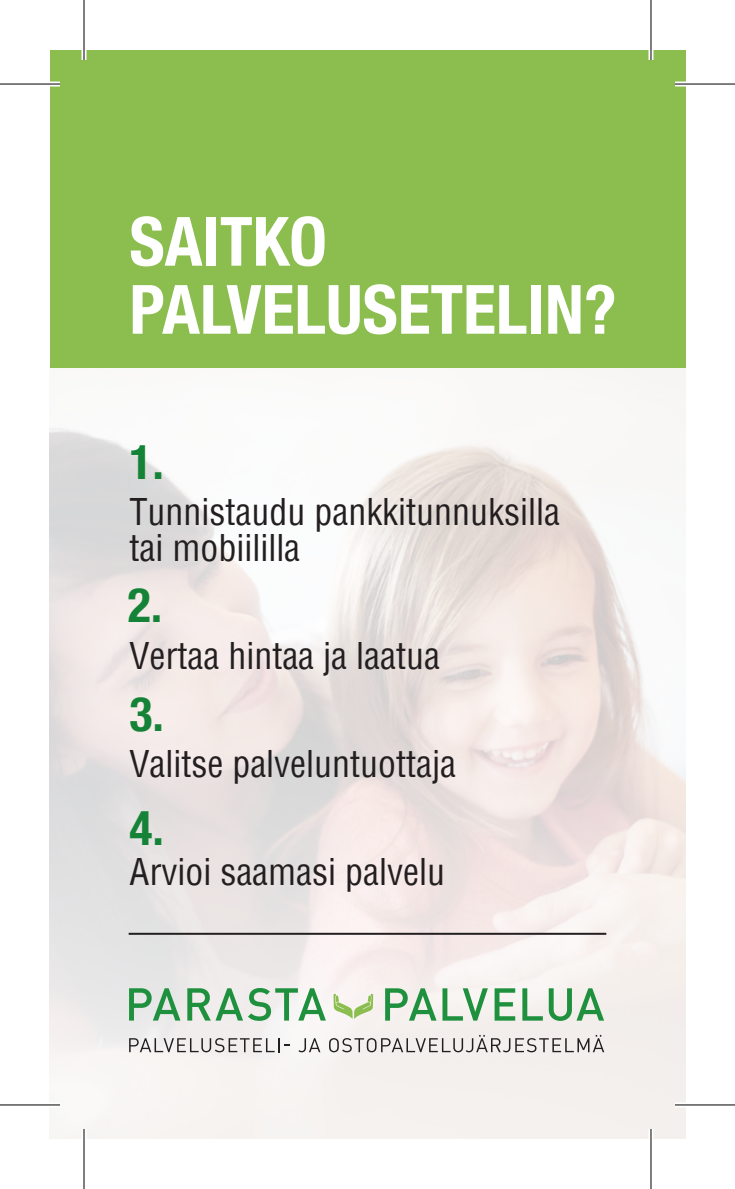
<style>
.page{position:relative;width:735px;height:1189px;background:#fff}
.page>*{position:absolute;margin:0;border:0;box-sizing:border-box;transform-origin:0 0}
.t1{font:700 condensed 68px/68px "Helvetica Neue";color:#fff}
.t2{font:700 condensed 48px "Helvetica Neue";color:#158337}
.t3{font:condensed 36px/36px "Helvetica";color:#231f20}
</style>
<div class="page">
<img style="left:50px;top:367px;width:635px;height:771px">
<div style="left:50px;top:50px;width:635px;height:317px;background:#8bbe4f"></div>
<svg style="left:129px;top:988px;width:51px;height:32px;background:#95c3a2"></svg>
<svg style="left:187px;top:988px;width:139px;height:32px"></svg>
<svg style="left:385px;top:988px;width:103px;height:32px"></svg>
<svg style="left:495px;top:988px;width:20px;height:32px"></svg>
<svg style="left:522px;top:988px;width:21px;height:32px"></svg>
<svg style="left:549px;top:988px;width:55px;height:32px;background:#a3cba9"></svg>
<svg style="left:129px;top:1038px;width:161px;height:14px"></svg>
<svg style="left:298px;top:1038px;width:22px;height:14px"></svg>
<svg style="left:329px;top:1034px;width:275px;height:18px;background:#cbc7c5"></svg>
<svg style="left:333px;top:993px;width:40px;height:25px"></svg>
<hr style="left:129px;top:932px;width:477px;height:2px;background:#231f20">
<div style="left:0;top:81px;width:60px;height:5px;background:#fff"></div>
<div style="left:675px;top:81px;width:60px;height:5px;background:#fff"></div>
<svg style="left:0;top:1102px;width:60px;height:5px"></svg>
<svg style="left:675px;top:1102px;width:60px;height:5px"></svg>
<hr style="left:82px;top:0;width:4px;height:60px;background:#fff">
<hr style="left:82px;top:1128px;width:4px;height:60px;background:#fff">
<div style="left:648px;top:0;width:5px;height:60px;background:#fff"></div>
<div style="left:648px;top:1128px;width:5px;height:60px;background:#fff"></div>
<hr style="left:0;top:83px;width:60px;height:2px;background:#000">
<hr style="left:675px;top:83px;width:60px;height:2px;background:#000">
<hr style="left:0;top:1104px;width:60px;height:1px;background:#000">
<hr style="left:675px;top:1104px;width:60px;height:1px;background:#000">
<hr style="left:83px;top:0;width:2px;height:60px;background:#000">
<hr style="left:83px;top:1128px;width:2px;height:60px;background:#000">
<hr style="left:650px;top:0;width:2px;height:60px;background:#000">
<hr style="left:650px;top:1128px;width:2px;height:60px;background:#000">
<h1 class="t1" style="left:129px;top:206px;width:489px">SAITKO<br>PALVELUSETELIN?</h1>
<h2 class="t2" style="left:129px;top:433px;width:36px">1.</h2>
<p class="t3" style="left:129px;top:493px;width:432px">Tunnistaudu pankkitunnuksilla tai mobiililla</p>
<h2 class="t2" style="left:128px;top:576px;width:36px">2.</h2>
<p class="t3" style="left:129px;top:637px;width:312px">Vertaa hintaa ja laatua</p>
<h2 class="t2" style="left:129px;top:685px;width:36px">3.</h2>
<p class="t3" style="left:129px;top:745px;width:328px">Valitse palveluntuottaja</p>
<h2 class="t2" style="left:129px;top:798px;width:36px">4.</h2>
<p class="t3" style="left:129px;top:853px;width:317px">Arvioi saamasi palvelu</p>
</div>
